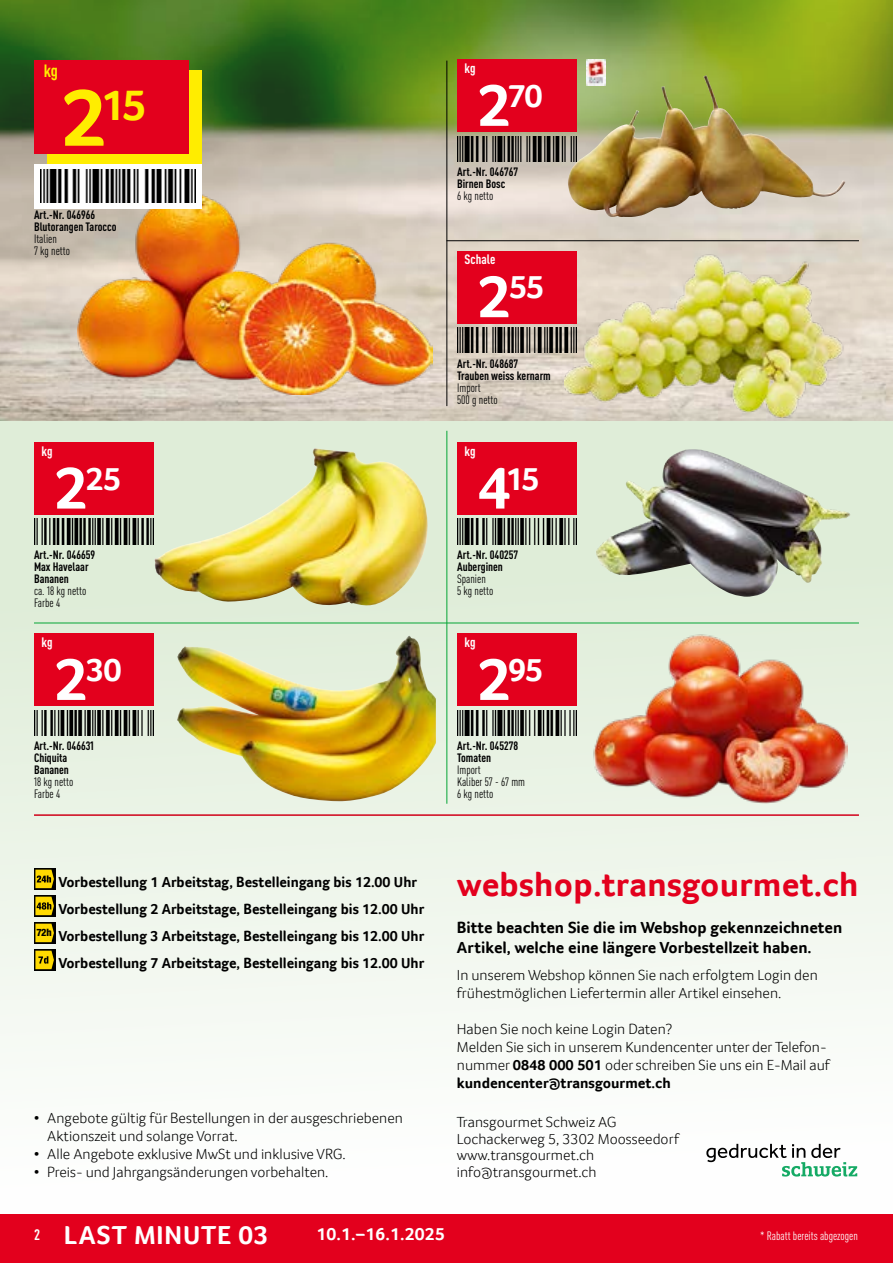
<style>
.page{position:relative;width:893px;height:1263px;background:#fff}
.page>*{position:absolute;margin:0;border:0;box-sizing:border-box;transform-origin:0 0}
.Preis_HOT{font:700 44.55px "Transgourmet";color:#ffed00}
.t1{font:700 34.5px "Transgourmet";letter-spacing:.005em;color:#e3001d}
.Preis_weiss{font:700 33.3px "Transgourmet";letter-spacing:-.04em;color:#fff}
.t2{font:700 26.7px "Transgourmet";letter-spacing:.035em;color:#fff}
.t3{font:700 18px "Transgourmet";letter-spacing:.01em;color:#fff}
.Unit_HOT{font:700 condensed 17.55px "DINOT";color:#ffed00}
.t4{font:700 16.5px/19.8px "Transgourmet";color:#000}
.t5{font:300 15px/18px "Transgourmet";color:#000}
.t6{font:700 15px "Transgourmet";color:#000}
.Unit_weiss{font:700 condensed 13.5px "DINOT";letter-spacing:-.005em;color:#fff}
.t7{font:700 condensed 12px/12px "DINOT";color:#000}
.t8{font:condensed 12px "DINOT";color:#000}
.t9{font:condensed 12px "DINOT";color:#fff}
.t10{font:800 condensed 10.2px "Helvetica Neue LT Com";color:#000}
.s1{font-size:84px}
.s2{font-size:61.5px}
.s3{font-weight:700}
.s4{font-family:"DINOT";font-stretch:condensed;font-size:15px}
</style>
<div class="page">
<div style="left:0;top:1214px;width:893px;height:49px;background:#e3001d"></div>
<div style="left:0;top:409px;width:893px;height:805px;background:linear-gradient(to bottom,#d9e7cf,#fff)"></div>
<img style="left:0;top:0;width:893px;height:421px">
<hr style="left:446px;top:240px;width:413px;height:1px;background:#000">
<hr style="left:34px;top:623px;width:825px;height:1px;background:#05a535">
<hr style="left:446px;top:431px;width:1px;height:373px;background:#05a535">
<hr style="left:446px;top:61px;width:1px;height:345px;background:#000">
<svg style="left:34px;top:868px;width:21px;height:21px"></svg>
<svg style="left:35px;top:870px;width:19px;height:18px"></svg>
<svg style="left:34px;top:895px;width:21px;height:21px"></svg>
<svg style="left:35px;top:897px;width:19px;height:18px"></svg>
<svg style="left:34px;top:922px;width:21px;height:21px"></svg>
<svg style="left:35px;top:924px;width:19px;height:18px"></svg>
<svg style="left:34px;top:949px;width:21px;height:21px"></svg>
<svg style="left:35px;top:951px;width:19px;height:18px"></svg>
<svg style="left:706px;top:1144px;width:151px;height:32px"></svg>
<hr style="left:34px;top:814px;width:825px;height:2px;background:#e3001d">
<img style="left:78px;top:192px;width:355px;height:202px">
<img style="left:567px;top:77px;width:256px;height:141px">
<img style="left:154px;top:448px;width:275px;height:159px">
<img style="left:596px;top:449px;width:244px;height:148px">
<img style="left:177px;top:635px;width:259px;height:166px">
<img style="left:592px;top:634px;width:255px;height:170px">
<img style="left:564px;top:251px;width:281px;height:170px">
<div style="left:47px;top:70px;width:155px;height:94px;background:#ffed00"></div>
<div style="left:34px;top:60px;width:155px;height:93px;background:#e3001d"></div>
<div style="left:34px;top:164px;width:168px;height:44px;background:#fff"></div>
<img style="left:40px;top:170px;width:155px;height:33px">
<div style="left:457px;top:60px;width:119px;height:72px;background:#e3001d"></div>
<img style="left:587px;top:60px;width:18px;height:25px">
<img style="left:457px;top:136px;width:119px;height:26px">
<div style="left:34px;top:442px;width:119px;height:72px;background:#e3001d"></div>
<img style="left:34px;top:519px;width:119px;height:25px">
<div style="left:457px;top:442px;width:119px;height:72px;background:#e3001d"></div>
<img style="left:457px;top:519px;width:119px;height:25px">
<div style="left:34px;top:634px;width:119px;height:72px;background:#e3001d"></div>
<img style="left:34px;top:710px;width:119px;height:26px">
<div style="left:457px;top:634px;width:119px;height:72px;background:#e3001d"></div>
<img style="left:457px;top:710px;width:119px;height:26px">
<div style="left:457px;top:251px;width:119px;height:72px;background:#e3001d"></div>
<img style="left:457px;top:327px;width:119px;height:26px">
<p class="Unit_HOT" style="left:44px;top:60px;width:16px">kg</p>
<p class="Preis_HOT" style="left:61px;top:79px;width:88px"><span class="s1">2</span>15</p>
<p class="t7" style="left:34px;top:208px;width:62px">Art.-Nr. 046966</p>
<p class="t7" style="left:34px;top:220px;width:84px">Blutorangen Tarocco</p>
<p class="t8" style="left:34px;top:231px;width:24px">Italien</p>
<p class="t8" style="left:34px;top:243px;width:38px">7 kg netto</p>
<p class="Unit_weiss" style="left:41px;top:443px;width:13px">kg</p>
<p class="Preis_weiss" style="left:54px;top:459px;width:69px"><span class="s2">2</span>25</p>
<p class="t7" style="left:34px;top:548px;width:63px">Art.-Nr. 046659</p>
<p class="t7" style="left:34px;top:560px;width:56px">Max Havelaar<br>Bananen</p>
<p class="t8" style="left:34px;top:584px;width:54px">ca. 18 kg netto</p>
<p class="t8" style="left:34px;top:596px;width:28px">Farbe 4</p>
<p class="Unit_weiss" style="left:41px;top:634px;width:13px">kg</p>
<p class="Preis_weiss" style="left:54px;top:650px;width:69px"><span class="s2">2</span>30</p>
<p class="t7" style="left:34px;top:740px;width:62px">Art.-Nr. 046631</p>
<p class="t7" style="left:34px;top:752px;width:36px">Chiquita<br>Bananen</p>
<p class="t8" style="left:34px;top:775px;width:41px">18 kg netto</p>
<p class="t8" style="left:34px;top:787px;width:28px">Farbe 4</p>
<p class="t6" style="left:59px;top:873px;width:360px">Vorbestellung 1 Arbeitstag, Bestelleingang bis 12.00 Uhr</p>
<p class="t6" style="left:59px;top:900px;width:367px">Vorbestellung 2 Arbeitstage, Bestelleingang bis 12.00 Uhr</p>
<p class="t10" style="left:36px;top:926px;width:17px">72h</p>
<p class="t6" style="left:59px;top:927px;width:367px">Vorbestellung 3 Arbeitstage, Bestelleingang bis 12.00 Uhr</p>
<p class="t6" style="left:59px;top:954px;width:367px">Vorbestellung 7 Arbeitstage, Bestelleingang bis 12.00 Uhr</p>
<p class="t5" style="left:47px;top:1108px;width:357px;text-indent:-14px">• Angebote gültig für Bestellungen in der ausgeschriebenen<br>Aktionszeit und solange Vorrat.</p>
<p class="t5" style="left:34px;top:1144px;width:313px">• Alle Angebote exklusive MwSt und inklusive VRG.</p>
<p class="t5" style="left:34px;top:1162px;width:296px">• Preis- und Jahrgangsänderungen vorbehalten.</p>
<p class="Unit_weiss" style="left:465px;top:60px;width:13px">kg</p>
<p class="Preis_weiss" style="left:477px;top:76px;width:67px"><span class="s2">2</span>70</p>
<p class="t7" style="left:457px;top:166px;width:62px">Art.-Nr. 046767</p>
<p class="t7" style="left:457px;top:178px;width:50px">Birnen Bosc</p>
<p class="t8" style="left:457px;top:189px;width:38px">6 kg netto</p>
<p class="Unit_weiss" style="left:465px;top:251px;width:32px">Schale</p>
<p class="Preis_weiss" style="left:477px;top:267px;width:69px"><span class="s2">2</span>55</p>
<p class="t7" style="left:457px;top:357px;width:63px">Art.-Nr. 048687</p>
<p class="t7" style="left:457px;top:369px;width:95px">Trauben weiss kernarm</p>
<p class="t8" style="left:457px;top:380px;width:25px">Import</p>
<p class="t8" style="left:457px;top:392px;width:42px">500 g netto</p>
<p class="Unit_weiss" style="left:465px;top:443px;width:13px">kg</p>
<p class="Preis_weiss" style="left:477px;top:459px;width:64px"><span class="s2">4</span>15</p>
<p class="t7" style="left:457px;top:548px;width:63px">Art.-Nr. 040257</p>
<p class="t7" style="left:457px;top:560px;width:47px">Auberginen</p>
<p class="t8" style="left:457px;top:572px;width:30px">Spanien</p>
<p class="t8" style="left:457px;top:584px;width:38px">5 kg netto</p>
<p class="Unit_weiss" style="left:465px;top:634px;width:13px">kg</p>
<p class="Preis_weiss" style="left:477px;top:650px;width:68px"><span class="s2">2</span>95</p>
<p class="t7" style="left:457px;top:740px;width:62px">Art.-Nr. 045278</p>
<p class="t7" style="left:457px;top:752px;width:36px">Tomaten</p>
<p class="t8" style="left:457px;top:763px;width:25px">Import</p>
<p class="t8" style="left:457px;top:775px;width:69px">Kaliber 57 - 67 mm</p>
<p class="t8" style="left:457px;top:787px;width:38px">6 kg netto</p>
<p class="t1" style="left:457px;top:864px;width:403px">webshop.transgourmet.ch</p>
<p class="t4" style="left:457px;top:917px;width:387px">Bitte beachten Sie die im Webshop gekennzeichneten<br>Artikel, welche eine längere Vorbestellzeit haben.</p>
<p class="t5" style="left:457px;top:965px;width:362px">In unserem Webshop können Sie nach erfolgtem Login den frühestmöglichen Liefertermin aller Artikel einsehen.</p>
<p class="t5" style="left:457px;top:1019px;width:217px">Haben Sie noch keine Login Daten?</p>
<p class="t5" style="left:457px;top:1037px;width:374px">Melden Sie sich in unserem Kundencenter unter der Telefon&shy;nummer <span class="s3">0848 000 501</span> oder schreiben Sie uns ein E-Mail auf <span class="s3">kundencenter@transgourmet.ch</span></p>
<p class="t5" style="left:457px;top:1113px;width:161px">Transgourmet Schweiz AG</p>
<p class="t5" style="left:457px;top:1129px;width:224px">Lochackerweg 5, 3302 Moosseedorf</p>
<p class="t5" style="left:457px;top:1146px;width:139px">www.transgourmet.ch</p>
<p class="t5" style="left:457px;top:1162px;width:141px">info@transgourmet.ch</p>
<p class="t2" style="left:34px;top:1220px;width:236px"><span class="s4">2</span> LAST MINUTE 03</p>
<p class="t3" style="left:316px;top:1224px;width:130px">10.1.–16.1.2025</p>
<p class="t9" style="left:760px;top:1229px;width:99px">* Rabatt bereits abgezogen</p>
</div>
